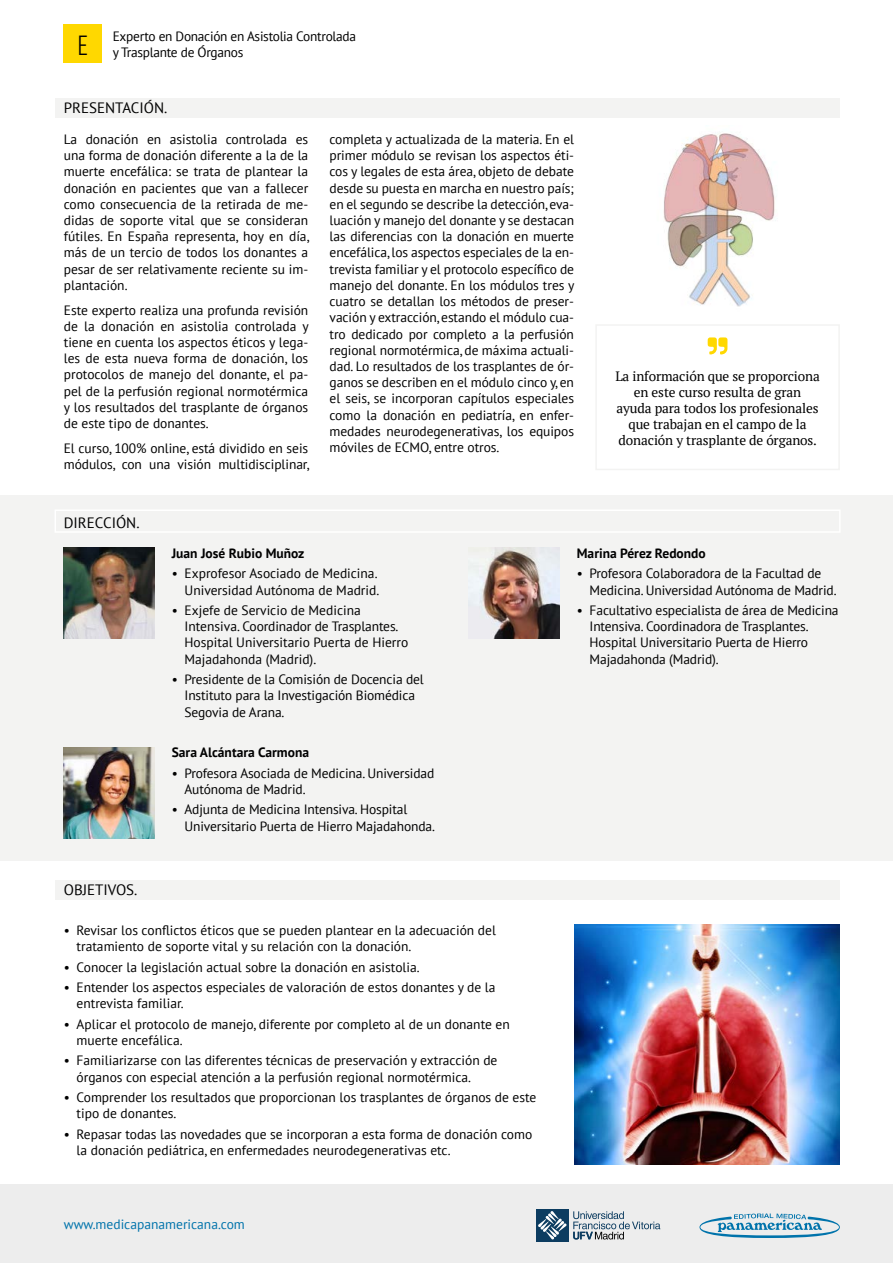
<style>
.page{position:relative;width:893px;height:1263px;background:#fff}
.page>*{position:absolute;margin:0;border:0;box-sizing:border-box;transform-origin:0 0}
.t1{font:27.75px "Rift";color:#000}
.t2{font:15px "PT Sans";color:#000}
.t3{font:13.5px/16.2px "PT Sans";color:#000}
.t4{font:13.5px/16.2px "PT Serif";letter-spacing:-.01em;color:#000;text-align:center}
.t5{font:13.5px/16.2px "PT Sans";letter-spacing:-.02em;color:#000}
.t6{font:700 13.5px "PT Sans";color:#000}
.t7{font:13.5px "PT Sans";color:#0073ab}
</style>
<div class="page">
<div style="left:0;top:1184px;width:893px;height:79px;background:#ededed"></div>
<svg style="left:699px;top:1213px;width:141px;height:25px"></svg>
<div style="left:64px;top:25px;width:38px;height:38px;background:#ffd800"></div>
<img style="left:663px;top:133px;width:112px;height:174px">
<div style="left:595px;top:324px;width:245px;height:146px;border:2px solid #f3f3f2"></div>
<svg style="left:708px;top:337px;width:19px;height:18px"></svg>
<div style="left:55px;top:98px;width:785px;height:20px;background:#f3f3f2"></div>
<div style="left:0;top:495px;width:893px;height:366px;background:#f3f3f2"></div>
<img style="left:64px;top:548px;width:91px;height:91px">
<div style="left:55px;top:509px;width:786px;height:24px;border:2px solid #fff"></div>
<div style="left:55px;top:880px;width:785px;height:19px;background:#f3f3f2"></div>
<img style="left:469px;top:548px;width:91px;height:91px">
<img style="left:64px;top:747px;width:91px;height:91px">
<img style="left:574px;top:925px;width:266px;height:240px">
<div style="left:536px;top:1209px;width:32px;height:32px;background:#0c3c60"></div>
<svg style="left:538px;top:1211px;width:28px;height:28px"></svg>
<svg style="left:573px;top:1211px;width:87px;height:28px"></svg>
<h1 class="t1" style="left:78px;top:26px;width:12px">E</h1>
<p class="t5" style="left:113px;top:28px;width:245px">Experto en Donación en Asistolia Controlada y Trasplante de Órganos</p>
<p class="t2" style="left:64px;top:98px;width:105px">PRESENTACIÓN.</p>
<p class="t3" style="left:64px;top:131px;width:247px;text-align:justify">La donación en asistolia controlada es una forma de donación diferente a la de la muerte encefálica: se trata de plantear la donación en pacientes que van a fallecer como consecuencia de la retirada de me&shy;didas de soporte vital que se consideran fútiles. En España representa, hoy en día, más de un tercio de todos los donantes a pesar de ser relativamente reciente su im&shy;plantación.</p>
<p class="t3" style="left:64px;top:301px;width:246px;text-align:justify">Este experto realiza una profunda revisión de la donación en asistolia controlada y tiene en cuenta los aspectos éticos y lega&shy;les de esta nueva forma de donación, los protocolos de manejo del donante, el pa&shy;pel de la perfusión regional normotérmica y los resultados del trasplante de órganos de este tipo de donantes.</p>
<p class="t3" style="left:64px;top:440px;width:247px">El curso, 100% online, está dividido en seis módulos, con una visión multidisciplinar,</p>
<p class="t2" style="left:64px;top:513px;width:77px">DIRECCIÓN.</p>
<p class="t3" style="left:330px;top:131px;width:246px;text-align:justify">completa y actualizada de la materia. En el primer módulo se revisan los aspectos éti&shy;cos y legales de esta área, objeto de debate desde su puesta en marcha en nuestro país; en el segundo se describe la detección, eva&shy;luación y manejo del donante y se destacan las diferencias con la donación en muerte encefálica, los aspectos especiales de la en&shy;trevista familiar y el protocolo específico de manejo del donante. En los módulos tres y cuatro se detallan los métodos de preser&shy;vación y extracción, estando el módulo cua&shy;tro dedicado por completo a la perfusión regional normotérmica, de máxima actuali&shy;dad. Lo resultados de los trasplantes de ór&shy;ganos se describen en el módulo cinco y, en el seis, se incorporan capítulos especiales como la donación en pediatría, en enfer&shy;medades neurodegenerativas, los equipos móviles de ECMO, entre otros.</p>
<p class="t4" style="left:615px;top:368px;width:206px">La información que se proporciona en este curso resulta de gran ayuda para todos los profesionales que trabajan en el campo de la donación y trasplante de órganos.</p>
<p class="t6" style="left:172px;top:544px;width:134px">Juan José Rubio Muñoz</p>
<p class="t3" style="left:172px;top:565px;width:209px;text-align:right">• Exprofesor Asociado de Medicina.<br>Universidad Autónoma de Madrid.</p>
<p class="t3" style="left:185px;top:602px;width:225px;text-indent:-13px">• Exjefe de Servicio de Medicina Intensiva. Coordinador de Trasplantes.<br>Hospital Universitario Puerta de Hierro Majadahonda (Madrid).</p>
<p class="t3" style="left:185px;top:671px;width:241px;text-indent:-13px">• Presidente de la Comisión de Docencia del<br>Instituto para la Investigación Biomédica<br>Segovia de Arana.</p>
<p class="t2" style="left:64px;top:880px;width:75px">OBJETIVOS.</p>
<p class="t6" style="left:172px;top:743px;width:139px">Sara Alcántara Carmona</p>
<p class="t3" style="left:185px;top:764px;width:251px;text-indent:-13px">• Profesora Asociada de Medicina. Universidad<br>Autónoma de Madrid.</p>
<p class="t3" style="left:185px;top:801px;width:252px;text-indent:-13px">• Adjunta de Medicina Intensiva. Hospital<br>Universitario Puerta de Hierro Majadahonda.</p>
<p class="t3" style="left:77px;top:922px;width:421px;text-indent:-13px">• Revisar los conflictos éticos que se pueden plantear en la adecuación del tratamiento de soporte vital y su relación con la donación.</p>
<p class="t3" style="left:64px;top:958px;width:357px">• Conocer la legislación actual sobre la donación en asistolia.</p>
<p class="t3" style="left:77px;top:979px;width:421px;text-indent:-13px">• Entender los aspectos especiales de valoración de estos donantes y de la entrevista familiar.</p>
<p class="t3" style="left:77px;top:1015px;width:435px;text-indent:-13px">• Aplicar el protocolo de manejo, diferente por completo al de un donante en muerte encefálica.</p>
<p class="t3" style="left:77px;top:1052px;width:422px;text-indent:-13px">• Familiarizarse con las diferentes técnicas de preservación y extracción de órganos con especial atención a la perfusión regional normotérmica.</p>
<p class="t3" style="left:77px;top:1089px;width:461px;text-indent:-13px">• Comprender los resultados que proporcionan los trasplantes de órganos de este tipo de donantes.</p>
<p class="t3" style="left:77px;top:1125px;width:457px;text-indent:-13px">• Repasar todas las novedades que se incorporan a esta forma de donación como la donación pediátrica, en enfermedades neurodegenerativas etc.</p>
<p class="t7" style="left:64px;top:1215px;width:183px">www.medicapanamericana.com</p>
<p class="t6" style="left:577px;top:544px;width:130px">Marina Pérez Redondo</p>
<p class="t3" style="left:590px;top:565px;width:248px;text-indent:-13px">• Profesora Colaboradora de la Facultad de<br>Medicina. Universidad Autónoma de Madrid.</p>
<p class="t3" style="left:590px;top:602px;width:251px;text-indent:-13px">• Facultativo especialista de área de Medicina Intensiva. Coordinadora de Trasplantes.<br>Hospital Universitario Puerta de Hierro Majadahonda (Madrid).</p>
</div>
